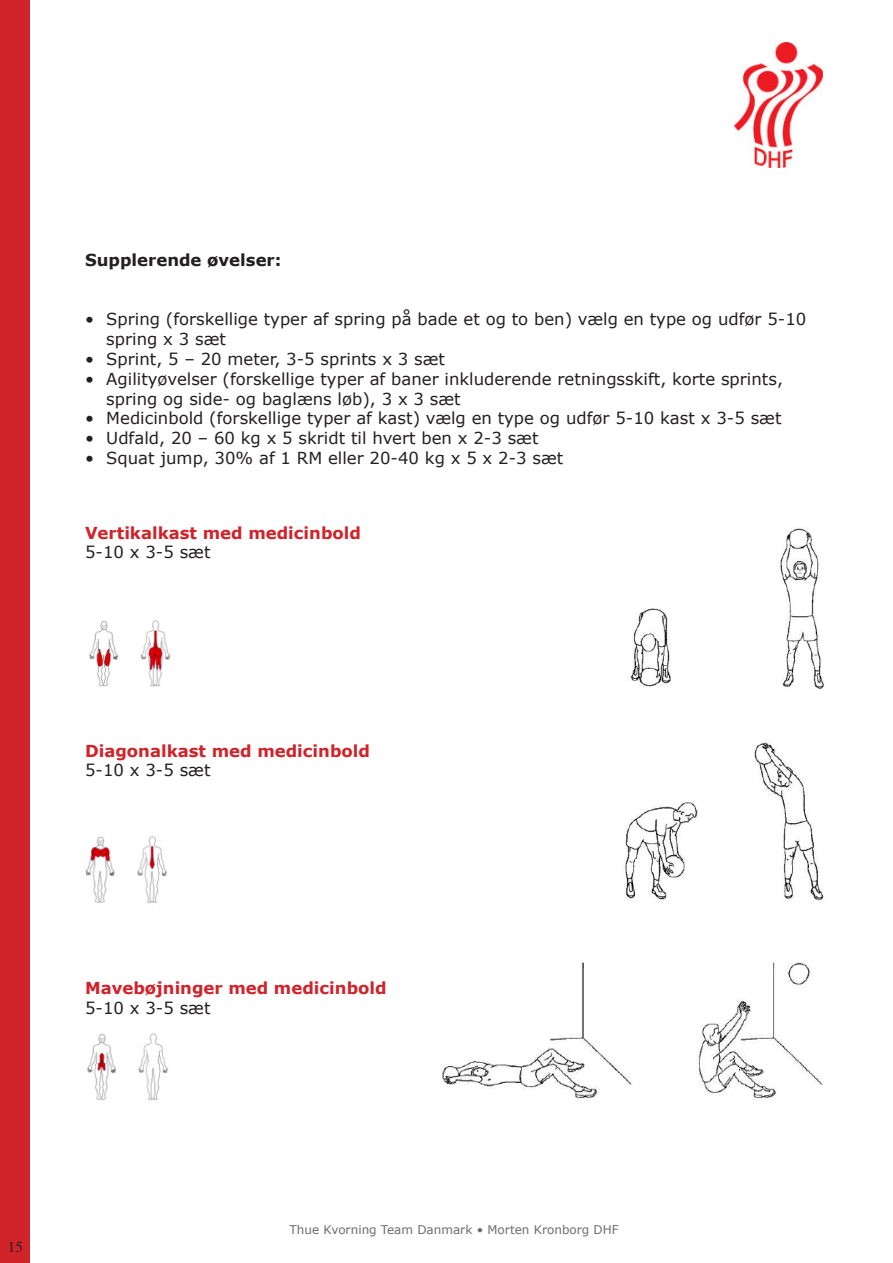
<style>
.page{position:relative;width:893px;height:1263px;background:#fff}
.page>*{position:absolute;margin:0;border:0;box-sizing:border-box;transform-origin:0 0}
.t1{font:16.5px/19.8px "Verdana";color:#231f20}
.t2{font:700 16.5px "Verdana";color:#d1232a}
.t3{font:700 16.5px "Verdana";color:#231f20}
.t4{font:15px "Times";color:#231f20}
.t5{font:12px "Verdana";color:#6c6d70}
</style>
<div class="page">
<div style="left:0;top:0;width:30px;height:1263px;background:#d1232a"></div>
<img style="left:735px;top:43px;width:87px;height:125px">
<img style="left:630px;top:528px;width:194px;height:162px">
<img style="left:89px;top:620px;width:81px;height:67px">
<img style="left:625px;top:742px;width:199px;height:159px">
<img style="left:85px;top:836px;width:82px;height:68px">
<img style="left:442px;top:962px;width:381px;height:139px">
<img style="left:87px;top:1033px;width:81px;height:68px">
<p class="t3" style="left:85px;top:250px;width:198px">Supplerende øvelser:</p>
<p class="t1" style="left:106px;top:309px;width:702px;text-indent:-21px">• Spring (forskellige typer af spring på bade et og to ben) vælg en type og udfør 5-10 spring x 3 sæt</p>
<p class="t1" style="left:85px;top:349px;width:362px">• Sprint, 5 – 20 meter, 3-5 sprints x 3 sæt</p>
<p class="t1" style="left:106px;top:368px;width:678px;text-indent:-21px">• Agilityøvelser (forskellige typer af baner inkluderende retningsskift, korte sprints, spring og side- og baglæns løb), 3 x 3 sæt</p>
<p class="t1" style="left:85px;top:408px;width:698px">• Medicinbold (forskellige typer af kast) vælg en type og udfør 5-10 kast x 3-5 sæt</p>
<p class="t1" style="left:85px;top:428px;width:455px">• Udfald, 20 – 60 kg x 5 skridt til hvert ben x 2-3 sæt</p>
<p class="t1" style="left:85px;top:448px;width:480px">• Squat jump, 30% af 1 RM eller 20-40 kg x 5 x 2-3 sæt</p>
<p class="t2" style="left:85px;top:522px;width:278px">Vertikalkast med medicinbold</p>
<p class="t1" style="left:85px;top:542px;width:127px">5-10 x 3-5 sæt</p>
<p class="t2" style="left:85px;top:740px;width:287px">Diagonalkast med medicinbold</p>
<p class="t1" style="left:85px;top:760px;width:127px">5-10 x 3-5 sæt</p>
<p class="t2" style="left:85px;top:978px;width:303px">Mavebøjninger med medicinbold</p>
<p class="t1" style="left:85px;top:997px;width:127px">5-10 x 3-5 sæt</p>
<p class="t4" style="left:8px;top:1233px;width:16px">15</p>
<p class="t5" style="left:290px;top:1222px;width:331px">Thue Kvorning Team Danmark • Morten Kronborg DHF</p>
</div>
